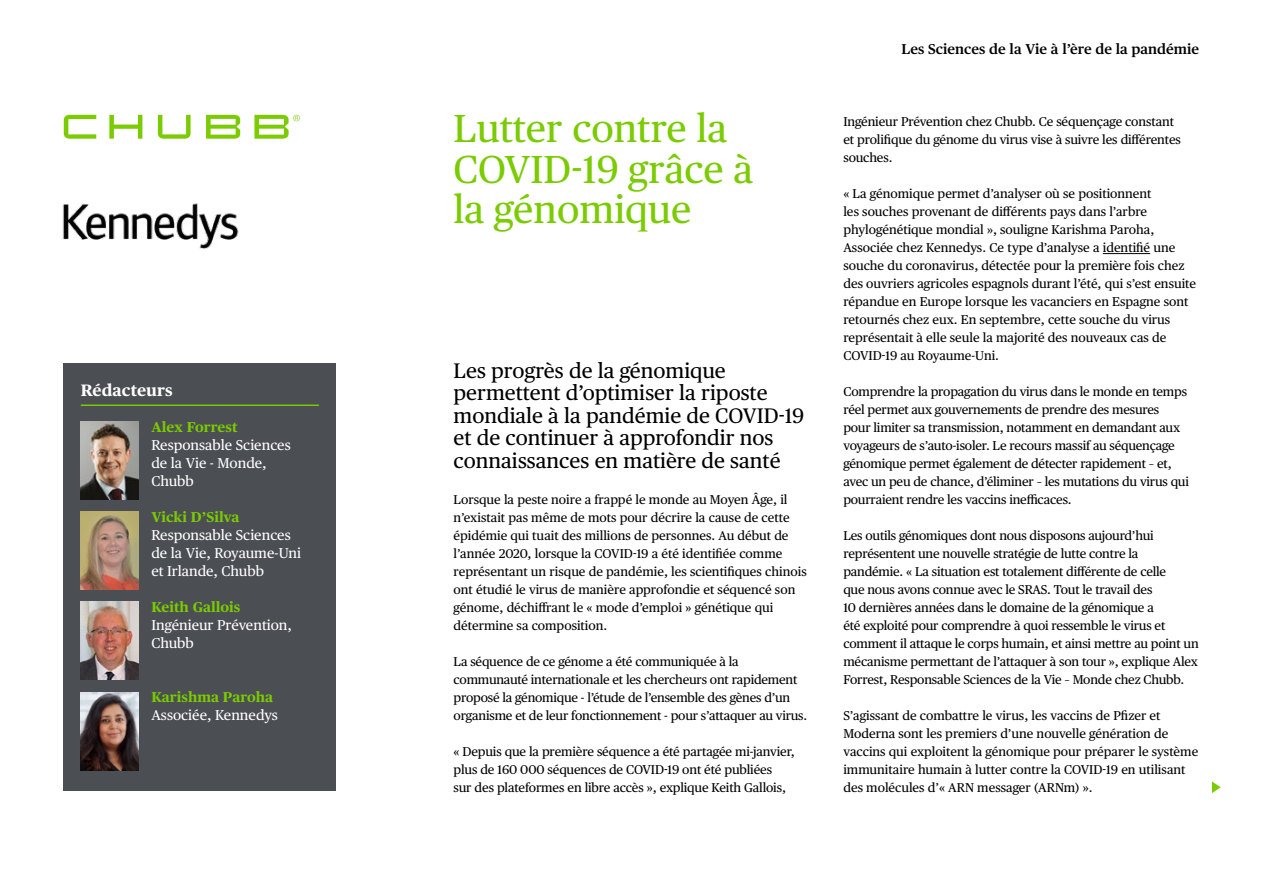
<style>
.page{position:relative;width:1263px;height:893px;background:#fff}
.page>*{position:absolute;margin:0;border:0;box-sizing:border-box;transform-origin:0 0}
.t1{font:39px/40.5px "Chubb Publico Text";color:#7acb00}
.t2{font:21px/22.5px "Chubb Publico Text";color:#000}
.t3{font:700 16.5px "Chubb Publico Text";letter-spacing:.005em;color:#fff}
.t4{font:14.25px/18px "Chubb Publico Text";color:#fff}
.t5{font:700 14.25px "Chubb Publico Text";color:#7acb00}
.t6{font:600 14.25px "Chubb Publico Text";color:#000}
.t7{font:12.75px/18px "Chubb Publico Text";letter-spacing:-.01em;color:#000}
.s1{color:#4b4e53}
.s2{color:#fff}
</style>
<div class="page">
<svg style="left:1212px;top:781px;width:9px;height:12px"></svg>
<div style="left:64px;top:364px;width:272px;height:427px;background:#4b4e53"></div>
<svg style="left:64px;top:115px;width:236px;height:24px"></svg>
<img style="left:62px;top:203px;width:177px;height:47px">
<hr style="left:81px;top:405px;width:238px;height:1px;background:#7acb00">
<img style="left:81px;top:421px;width:58px;height:79px">
<img style="left:81px;top:511px;width:58px;height:79px">
<img style="left:81px;top:601px;width:58px;height:79px">
<img style="left:81px;top:692px;width:58px;height:79px">
<hr style="left:1103px;top:253px;width:47px;height:1px;background:#000">
<p class="t3" style="left:81px;top:377px;width:109px">Rédacteurs<span class="s1">...</span></p>
<p class="t5" style="left:151px;top:416px;width:92px">Alex Forrest<span class="s1">.</span></p>
<p class="t4" style="left:151px;top:435px;width:141px">Responsable Sciences de la Vie - Monde,<br>Chubb<span class="s1">.</span></p>
<p class="t5" style="left:151px;top:506px;width:94px">Vicki D’Silva<span class="s1">.</span></p>
<p class="t4" style="left:151px;top:525px;width:151px">Responsable Sciences de la Vie, Royaume-Uni et Irlande, Chubb<span class="s1">.</span></p>
<p class="t5" style="left:151px;top:596px;width:99px">Keith Gallois<span class="s1">..</span></p>
<p class="t4" style="left:151px;top:615px;width:142px">Ingénieur Prévention,<br>Chubb</p>
<p class="t5" style="left:151px;top:686px;width:132px">Karishma Paroha<span class="s1">..</span></p>
<p class="t4" style="left:151px;top:705px;width:132px">Associée, Kennedys<span class="s1">.</span></p>
<h1 class="t1" style="left:454px;top:106px;width:301px">Lutter contre la<br>COVID-19 grâce à la génomique<span class="s2">.</span></h1>
<h2 class="t2" style="left:454px;top:358px;width:352px">Les progrès de la génomique permettent d’optimiser la riposte mondiale à la pandémie de COVID-19 et de continuer à approfondir nos connaissances en matière de santé<span class="s2">.</span></h2>
<p class="t7" style="left:454px;top:490px;width:355px">Lorsque la peste noire a frappé le monde au Moyen Âge, il n’existait pas même de mots pour décrire la cause de cette épidémie qui tuait des millions de personnes. Au début de l’année 2020, lorsque la COVID-19 a été identifiée comme représentant un risque de pandémie, les scientifiques chinois ont étudié le virus de manière approfondie et séquencé son génome, déchiffrant le « mode d’emploi » génétique qui détermine sa composition.</p>
<p class="t7" style="left:454px;top:652px;width:355px">La séquence de ce génome a été communiquée à la communauté internationale et les chercheurs ont rapidement proposé la génomique - l’étude de l’ensemble des gènes d’un organisme et de leur fonctionnement - pour s’attaquer au virus.</p>
<p class="t7" style="left:454px;top:742px;width:343px">« Depuis que la première séquence a été partagée mi-janvier, plus de 160 000 séquences de COVID-19 ont été publiées<br>sur des plateformes en libre accès », explique Keith Gallois,</p>
<p class="t6" style="left:901px;top:38px;width:299px">Les Sciences de la Vie à l’ère de la pandémie</p>
<p class="t7" style="left:843px;top:112px;width:339px">Ingénieur Prévention chez Chubb. Ce séquençage constant et prolifique du génome du virus vise à suivre les différentes souches.</p>
<p class="t7" style="left:843px;top:184px;width:354px">« La génomique permet d’analyser où se positionnent<br>les souches provenant de différents pays dans l’arbre phylogénétique mondial », souligne Karishma Paroha, Associée chez Kennedys. Ce type d’analyse a identifié une souche du coronavirus, détectée pour la première fois chez des ouvriers agricoles espagnols durant l’été, qui s’est ensuite répandue en Europe lorsque les vacanciers en Espagne sont retournés chez eux. En septembre, cette souche du virus représentait à elle seule la majorité des nouveaux cas de COVID-19 au Royaume-Uni.</p>
<p class="t7" style="left:843px;top:382px;width:347px">Comprendre la propagation du virus dans le monde en temps réel permet aux gouvernements de prendre des mesures pour limiter sa transmission, notamment en demandant aux voyageurs de s’auto-isoler. Le recours massif au séquençage génomique permet également de détecter rapidement – et, avec un peu de chance, d’éliminer – les mutations du virus qui pourraient rendre les vaccins inefficaces.</p>
<p class="t7" style="left:843px;top:526px;width:357px">Les outils génomiques dont nous disposons aujourd’hui représentent une nouvelle stratégie de lutte contre la pandémie. « La situation est totalement différente de celle<br>que nous avons connue avec le SRAS. Tout le travail des<br>10 dernières années dans le domaine de la génomique a<br>été exploité pour comprendre à quoi ressemble le virus et comment il attaque le corps humain, et ainsi mettre au point un mécanisme permettant de l’attaquer à son tour », explique Alex Forrest, Responsable Sciences de la Vie – Monde chez Chubb.</p>
<p class="t7" style="left:843px;top:706px;width:356px">S’agissant de combattre le virus, les vaccins de Pfizer et Moderna sont les premiers d’une nouvelle génération de vaccins qui exploitent la génomique pour préparer le système immunitaire humain à lutter contre la COVID-19 en utilisant des molécules d’« ARN messager (ARNm) ».</p>
</div>
